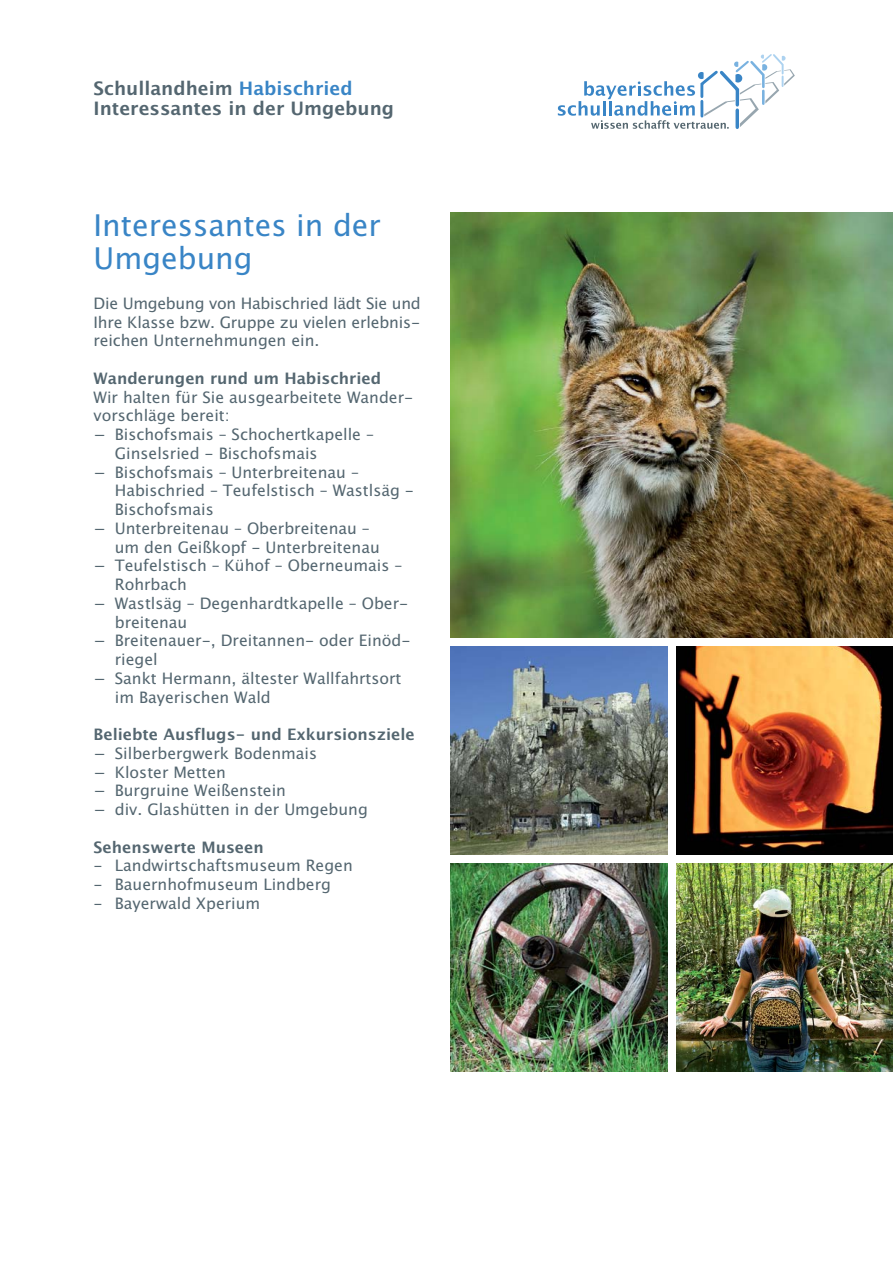
<style>
.page{position:relative;width:893px;height:1263px;background:#fff}
.page>*{position:absolute;margin:0;border:0;box-sizing:border-box;transform-origin:0 0}
.t1{font:30px/33px "Lucida Grande";color:#3985c6}
.t2{font:700 18.6px/20px "Lucida Grande";color:#546670}
.t3{font:15.75px/18.8px "Lucida Grande";color:#546670;text-align:justify}
.t4{font:700 15.75px "Lucida Grande";color:#546670}
.s1{color:#3985c6}
</style>
<div class="page">
<svg style="left:558px;top:54px;width:237px;height:75px"></svg>
<img style="left:451px;top:213px;width:442px;height:425px">
<img style="left:451px;top:646px;width:217px;height:209px">
<img style="left:676px;top:646px;width:217px;height:209px">
<img style="left:451px;top:863px;width:217px;height:208px">
<img style="left:676px;top:863px;width:217px;height:208px">
<p class="t2" style="left:94px;top:80px;width:302px">Schullandheim <span class="s1">Habischried<br></span>Interessantes in der Umgebung</p>
<h1 class="t1" style="left:94px;top:211px;width:289px">Interessantes in der<br>Umgebung</h1>
<p class="t3" style="left:94px;top:295px;width:329px">Die Umgebung von Habischried lädt Sie und Ihre Klasse bzw. Gruppe zu vielen erlebnis&shy;reichen Unternehmungen ein.</p>
<p class="t4" style="left:94px;top:372px;width:289px">Wanderungen rund um Habischried</p>
<p class="t3" style="left:94px;top:389px;width:321px">Wir halten für Sie ausgearbeitete Wander-</p>
<p class="t3" style="left:94px;top:408px;width:138px">vorschläge bereit:</p>
<p class="t3" style="left:94px;top:426px;width:282px">− Bischofsmais – Schochertkapelle –</p>
<p class="t3" style="left:115px;top:445px;width:204px">Ginselsried - Bischofsmais</p>
<p class="t3" style="left:94px;top:464px;width:267px">− Bischofsmais – Unterbreitenau –</p>
<p class="t3" style="left:115px;top:483px;width:301px">Habischried – Teufelstisch – Wastlsäg -</p>
<p class="t3" style="left:115px;top:501px;width:100px">Bischofsmais</p>
<p class="t3" style="left:94px;top:520px;width:278px">− Unterbreitenau – Oberbreitenau –</p>
<p class="t3" style="left:115px;top:539px;width:267px">um den Geißkopf - Unterbreitenau</p>
<p class="t3" style="left:94px;top:558px;width:310px">− Teufelstisch – Kühof – Oberneumais –</p>
<p class="t3" style="left:115px;top:576px;width:74px">Rohrbach</p>
<p class="t3" style="left:94px;top:595px;width:316px">− Wastlsäg – Degenhardtkapelle – Ober-</p>
<p class="t3" style="left:115px;top:614px;width:74px">breitenau</p>
<p class="t3" style="left:94px;top:633px;width:318px">− Breitenauer-, Dreitannen- oder Einöd-</p>
<p class="t3" style="left:115px;top:651px;width:44px">riegel</p>
<p class="t3" style="left:94px;top:670px;width:309px">− Sankt Hermann, ältester Wallfahrtsort</p>
<p class="t3" style="left:115px;top:689px;width:158px">im Bayerischen Wald</p>
<p class="t4" style="left:94px;top:728px;width:323px">Beliebte Ausflugs- und Exkursionsziele</p>
<p class="t3" style="left:94px;top:745px;width:276px;text-align:left">− Silberbergwerk Bodenmais<br>− Kloster Metten<br>− Burgruine Weißenstein<br>− div. Glashütten in der Umgebung</p>
<p class="t4" style="left:94px;top:840px;width:172px">Sehenswerte Museen</p>
<p class="t3" style="left:94px;top:858px;width:261px">- Landwirtschaftsmuseum Regen</p>
<p class="t3" style="left:94px;top:876px;width:239px">- Bauernhofmuseum Lindberg</p>
<p class="t3" style="left:94px;top:895px;width:168px">- Bayerwald Xperium</p>
</div>
